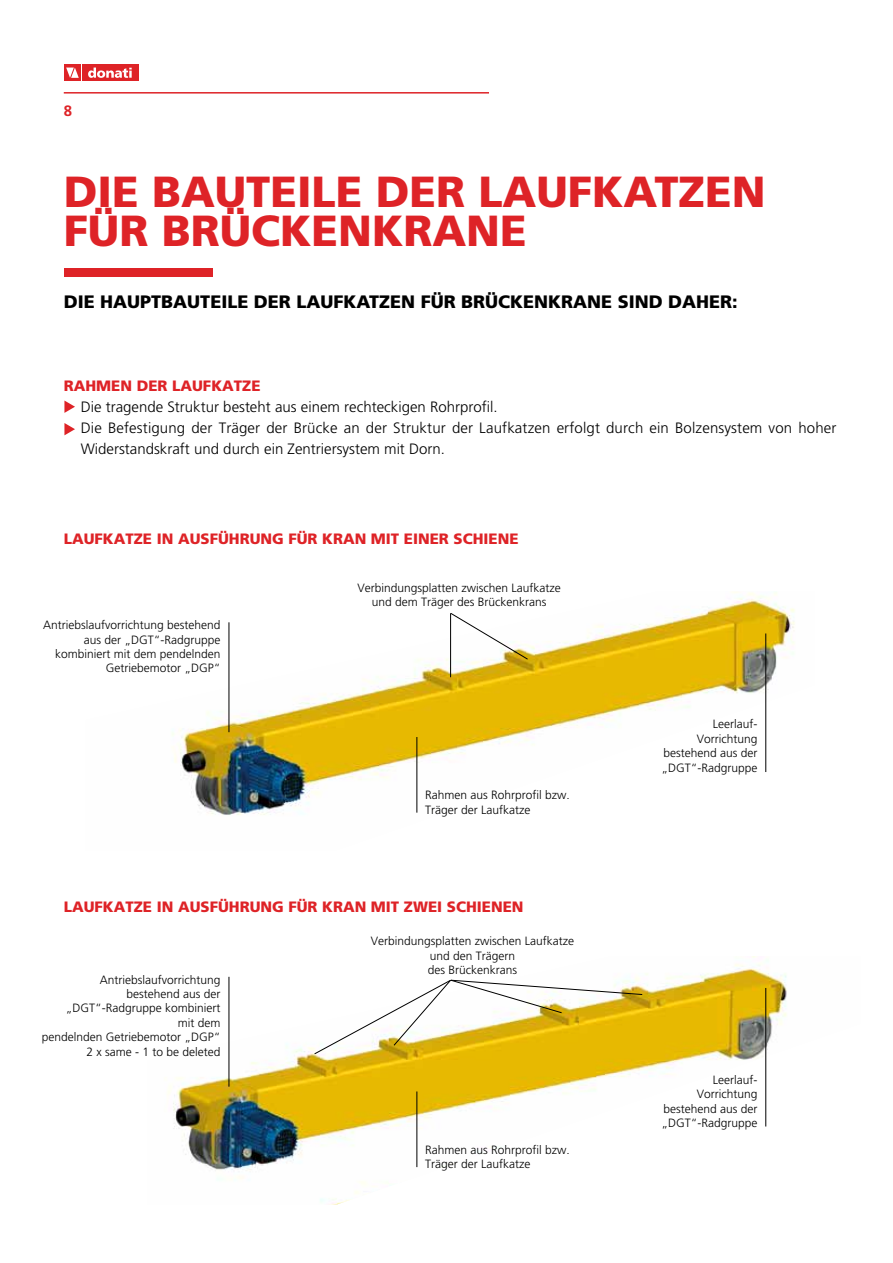
<style>
.page{position:relative;width:893px;height:1263px;background:#fff}
.page>*{position:absolute;margin:0;border:0;box-sizing:border-box;transform-origin:0 0}
.t1{font:900 43.5px/39px "Frutiger LT Std";color:#de2327}
.t2{font:900 18px "Frutiger LT Std";color:#000}
.t3{font:300 15px/21px "Frutiger LT Std";color:#000}
.t4{font:900 15px "Frutiger LT Std";color:#de2327}
.t5{font:700 15px "Frutiger LT Std";color:#de2327}
.t6{font:300 12px/14.4px "Frutiger LT Std";color:#000;text-align:right}
</style>
<div class="page">
<div style="left:82px;top:65px;width:56px;height:16px;background:#de2327"></div>
<div style="left:64px;top:65px;width:16px;height:16px;background:#de2327"></div>
<svg style="left:88px;top:68px;width:44px;height:10px"></svg>
<svg style="left:66px;top:68px;width:13px;height:10px"></svg>
<div style="left:64px;top:268px;width:149px;height:9px;background:#de2327"></div>
<hr style="left:64px;top:92px;width:425px;height:2px;background:#de2327">
<img style="left:172px;top:592px;width:623px;height:223px">
<img style="left:168px;top:956px;width:619px;height:249px">
<hr style="left:229px;top:622px;width:1px;height:110px;background:#000">
<hr style="left:229px;top:977px;width:1px;height:110px;background:#000">
<hr style="left:416px;top:737px;width:1px;height:76px;background:#000">
<hr style="left:416px;top:1091px;width:1px;height:76px;background:#000">
<hr style="left:765px;top:633px;width:1px;height:139px;background:#000">
<hr style="left:765px;top:988px;width:1px;height:138px;background:#000">
<hr style="left:450px;top:613px;width:1px;height:64px;background:#000">
<svg style="left:450px;top:612px;width:79px;height:48px"></svg>
<svg style="left:64px;top:401px;width:11px;height:12px"></svg>
<svg style="left:64px;top:423px;width:11px;height:12px"></svg>
<svg style="left:314px;top:979px;width:329px;height:76px"></svg>
<p class="t5" style="left:64px;top:102px;width:10px">8</p>
<h1 class="t1" style="left:64px;top:172px;width:703px">DIE BAUTEILE DER LAUFKATZEN<br>FÜR BRÜCKENKRANE</h1>
<h2 class="t2" style="left:64px;top:291px;width:675px">DIE HAUPTBAUTEILE DER LAUFKATZEN FÜR BRÜCKENKRANE SIND DAHER:</h2>
<p class="t4" style="left:64px;top:376px;width:198px">RAHMEN DER LAUFKATZE</p>
<p class="t3" style="left:81px;top:396px;width:757px">Die tragende Struktur besteht aus einem rechteckigen Rohrprofil.<br>Die Befestigung der Träger der Brücke an der Struktur der Laufkatzen erfolgt durch ein Bolzensystem von hoher<br>Widerstandskraft und durch ein Zentriersystem mit Dorn.</p>
<p class="t4" style="left:64px;top:530px;width:456px">LAUFKATZE IN AUSFÜHRUNG FÜR KRAN MIT EINER SCHIENE</p>
<p class="t6" style="left:43px;top:618px;width:179px">Antriebslaufvorrichtung bestehend aus der „DGT“-Radgruppe kombiniert mit dem pendelnden<br>Getriebemotor „DGP“</p>
<p class="t6" style="left:358px;top:581px;width:205px;text-align:center">Verbindungsplatten zwischen Laufkatze und dem Träger des Brückenkrans</p>
<p class="t6" style="left:425px;top:788px;width:146px;text-align:left">Rahmen aus Rohrprofil bzw.<br>Träger der Laufkatze</p>
<p class="t4" style="left:64px;top:897px;width:461px">LAUFKATZE IN AUSFÜHRUNG FÜR KRAN MIT ZWEI SCHIENEN</p>
<p class="t6" style="left:42px;top:972px;width:180px">Antriebslaufvorrichtung<br>bestehend aus der „DGT“-Radgruppe kombiniert<br>mit dem<br>pendelnden Getriebemotor „DGP“<br>2 x same - 1 to be deleted</p>
<p class="t6" style="left:371px;top:934px;width:205px;text-align:center">Verbindungsplatten zwischen Laufkatze und den Trägern<br>des Brückenkrans</p>
<p class="t6" style="left:425px;top:1143px;width:146px;text-align:left">Rahmen aus Rohrprofil bzw.<br>Träger der Laufkatze</p>
<p class="t6" style="left:661px;top:717px;width:98px">Leerlauf-<br>Vorrichtung bestehend aus der „DGT“-Radgruppe</p>
<p class="t6" style="left:661px;top:1073px;width:98px">Leerlauf-<br>Vorrichtung bestehend aus der „DGT“-Radgruppe</p>
</div>
